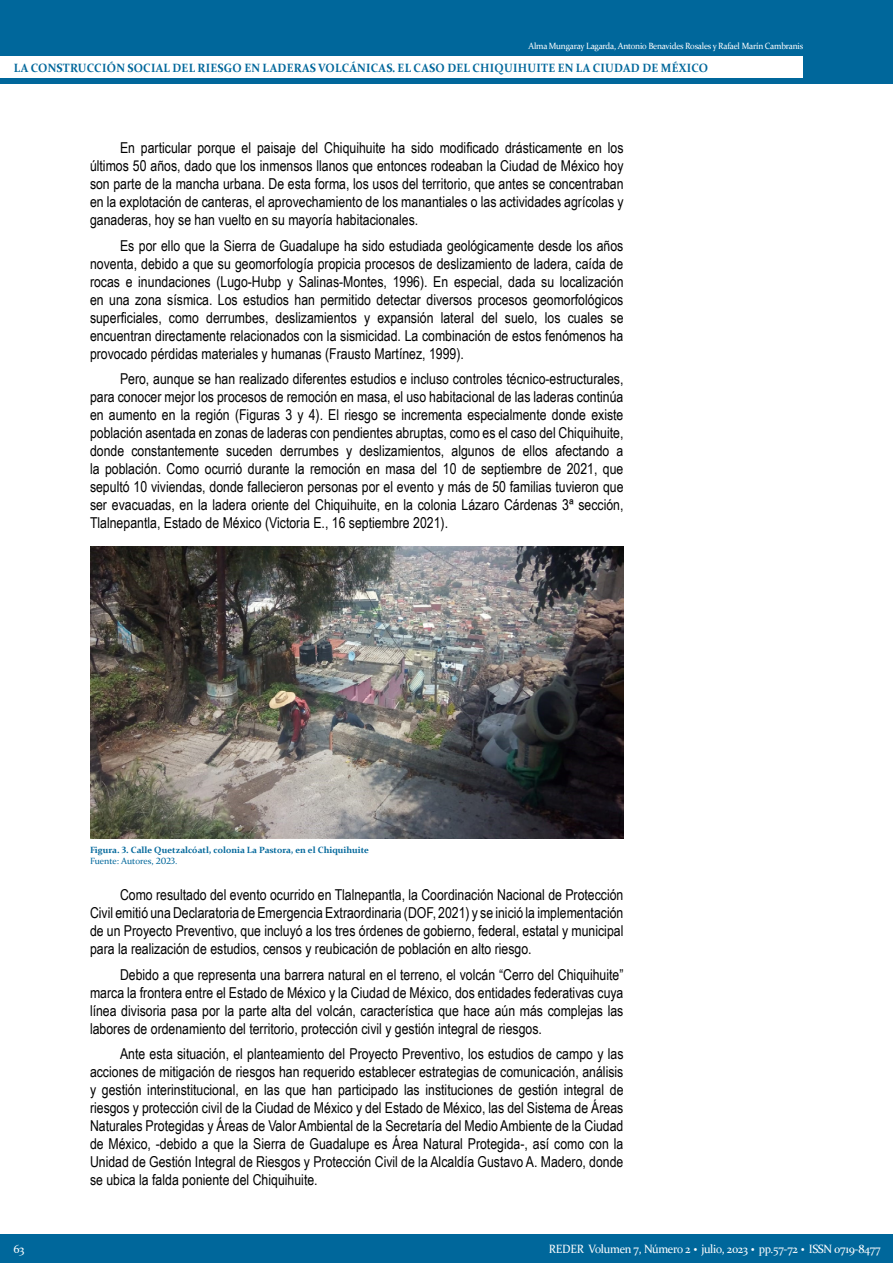
<style>
.page{position:relative;width:893px;height:1263px;background:#fff}
.page>*{position:absolute;margin:0;border:0;box-sizing:border-box;transform-origin:0 0}
.Cuerpo{font:15px/18px "Arial Narrow";color:#000;text-align:justify}
.t1{font:700 12px "Constantia";letter-spacing:.02em;color:#00679b;scale:.95 1}
.t2{font:12px "Constantia";letter-spacing:-.025em;color:#fff;scale:.95 1}
.t3{font:9px "Constantia";letter-spacing:-.025em;color:#fff;scale:.95 1}
.Pie_de_foto{font:700 9px "Constantia";color:#00679b}
.Pie_de_foto-2{font:9px "Constantia";color:#00679b}
.s1{font-weight:700;font-size:18px}
</style>
<div class="page">
<img style="left:90px;top:546px;width:533px;height:293px">
<div style="left:0;top:0;width:893px;height:84px;background:#00679b"></div>
<div style="left:0;top:56px;width:803px;height:22px;background:#fff"></div>
<div style="left:0;top:1234px;width:893px;height:29px;background:#00679b"></div>
<p class="t3" style="left:528px;top:40px;width:291px">Alma Mungaray Lagarda, Antonio Benavides Rosales y Rafael Marín Cambranis</p>
<p class="t1" style="left:14px;top:59px;width:733px">LA CONSTRUCCIÓN SOCIAL DEL RIESGO EN LADERAS VOLCÁNICAS. EL CASO DEL CHIQUIHUITE EN LA CIUDAD DE MÉXICO</p>
<p class="Cuerpo" style="left:90px;top:139px;width:535px;text-indent:30px">En particular porque el paisaje del Chiquihuite ha sido modificado drásticamente en los últimos 50 años, dado que los inmensos llanos que entonces rodeaban la Ciudad de México hoy son parte de la mancha urbana. De esta forma, los usos del territorio, que antes se concentraban en la explotación de canteras, el aprovechamiento de los manantiales o las actividades agrícolas y ganaderas, hoy se han vuelto en su mayoría habitacionales.</p>
<p class="Cuerpo" style="left:90px;top:236px;width:535px;text-indent:30px">Es por ello que la Sierra de Guadalupe ha sido estudiada geológicamente desde los años noventa, debido a que su geomorfología propicia procesos de deslizamiento de ladera, caída de rocas e inundaciones (Lugo-Hubp y Salinas-Montes, 1996). En especial, dada su localización en una zona sísmica. Los estudios han permitido detectar diversos procesos geomorfológicos superficiales, como derrumbes, deslizamientos y expansión lateral del suelo, los cuales se encuentran directamente relacionados con la sismicidad. La combinación de estos fenómenos ha provocado pérdidas materiales y humanas (Frausto Martínez, 1999).</p>
<p class="Cuerpo" style="left:90px;top:370px;width:535px;text-indent:30px">Pero, aunque se han realizado diferentes estudios e incluso controles técnico-estructurales, para conocer mejor los procesos de remoción en masa, el uso habitacional de las laderas continúa en aumento en la región (Figuras 3 y 4). El riesgo se incrementa especialmente donde existe población asentada en zonas de laderas con pendientes abruptas, como es el caso del Chiquihuite, donde constantemente suceden derrumbes y deslizamientos, algunos de ellos afectando a la población. Como ocurrió durante la remoción en masa del 10 de septiembre de 2021, que sepultó 10 viviendas, donde fallecieron personas por el evento y más de 50 familias tuvieron que ser evacuadas, en la ladera oriente del Chiquihuite, en la colonia Lázaro Cárdenas 3ª sección, Tlalnepantla, Estado de México (Victoria E., 16 septiembre 2021).</p>
<p class="Pie_de_foto" style="left:90px;top:844px;width:281px">Figura. 3. Calle Quetzalcóatl, colonia La Pastora, en el Chiquihuite</p>
<p class="Pie_de_foto-2" style="left:90px;top:854px;width:89px">Fuente: Autores, 2023.</p>
<p class="Cuerpo" style="left:90px;top:885px;width:535px;text-indent:30px">Como resultado del evento ocurrido en Tlalnepantla, la Coordinación Nacional de Protección Civil emitió una Declaratoria de Emergencia Extraordinaria (DOF, 2021) y se inició la implementación de un Proyecto Preventivo, que incluyó a los tres órdenes de gobierno, federal, estatal y municipal para la realización de estudios, censos y reubicación de población en alto riesgo.</p>
<p class="Cuerpo" style="left:90px;top:965px;width:535px;text-indent:30px">Debido a que representa una barrera natural en el terreno, el volcán “Cerro del Chiquihuite” marca la frontera entre el Estado de México y la Ciudad de México, dos entidades federativas cuya línea divisoria pasa por la parte alta del volcán, característica que hace aún más complejas las labores de ordenamiento del territorio, protección civil y gestión integral de riesgos.</p>
<p class="Cuerpo" style="left:90px;top:1044px;width:535px;text-indent:30px">Ante esta situación, el planteamiento del Proyecto Preventivo, los estudios de campo y las acciones de mitigación de riesgos han requerido establecer estrategias de comunicación, análisis y gestión interinstitucional, en las que han participado las instituciones de gestión integral de riesgos y protección civil de la Ciudad de México y del Estado de México, las del Sistema de Áreas Naturales Protegidas y Áreas de Valor Ambiental de la Secretaría del Medio Ambiente de la Ciudad de México, -debido a que la Sierra de Guadalupe es Área Natural Protegida-, así como con la Unidad de Gestión Integral de Riesgos y Protección Civil de la Alcaldía Gustavo A. Madero, donde se ubica la falda poniente del Chiquihuite.</p>
<p class="t2" style="left:14px;top:1241px;width:13px">63</p>
<p class="t2" style="left:549px;top:1240px;width:351px">REDER Volumen 7, Número 2 <span class="s1">·</span> julio, 2023 <span class="s1">·</span> pp.57-72 <span class="s1">·</span> ISSN 0719-8477</p>
</div>
